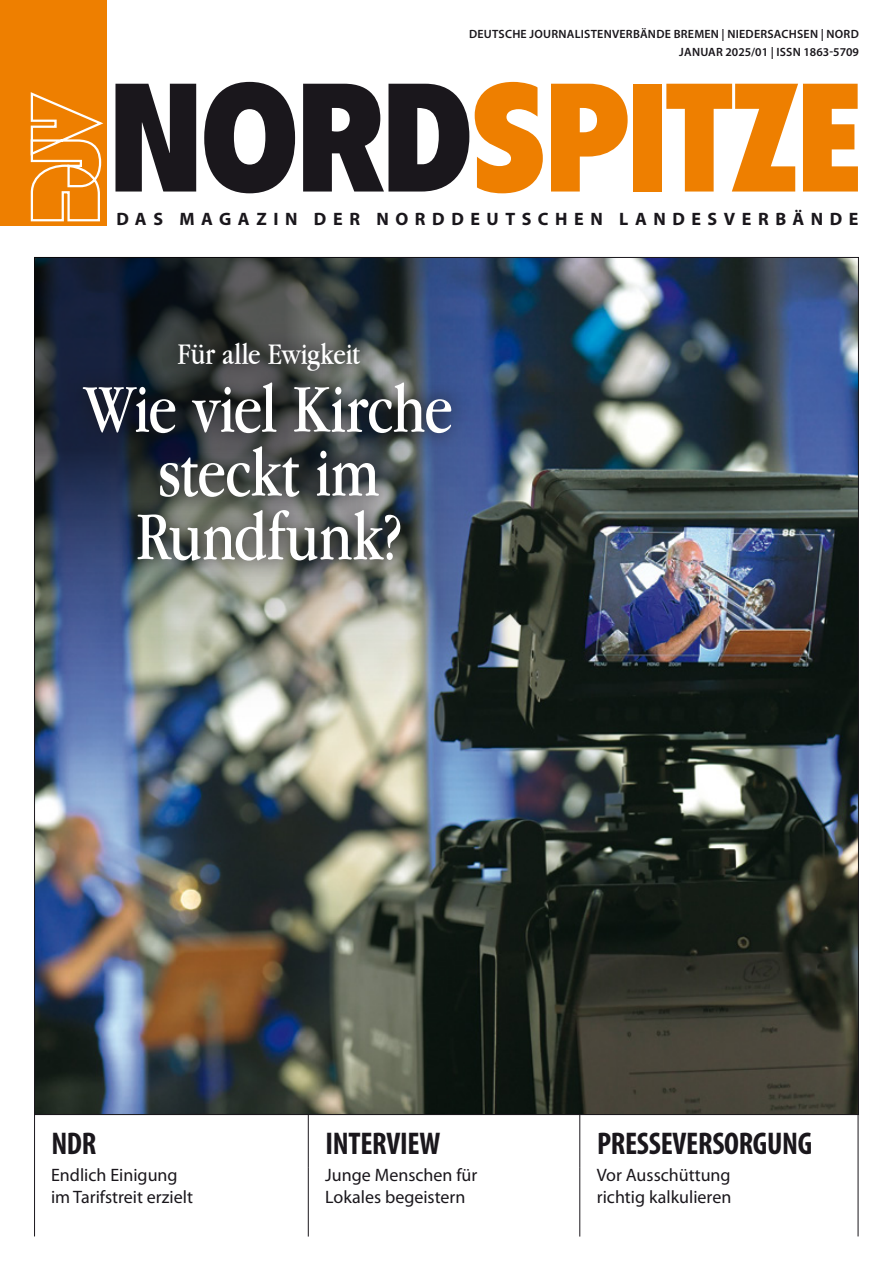
<style>
.page{position:relative;width:893px;height:1263px;background:#fff}
.page>*{position:absolute;margin:0;border:0;box-sizing:border-box;transform-origin:0 0}
.t1{font:70.8px/63.8px "Apple Garamond";letter-spacing:-.01em;color:#fff;text-align:center}
.t2{font:700 condensed 31.5px "Myriad Pro";letter-spacing:-.01em;color:#1a171c}
.t3{font:31.05px "Apple Garamond";letter-spacing:-.01em;color:#fff}
.t4{font:18px "Myriad Pro";color:#1a171c}
.t5{font:700 18px "Myriad Pro";letter-spacing:.365em;color:#1a171c}
.t6{font:600 12px "Myriad Pro";letter-spacing:.02em;color:#1a171c}
.t7{font:600 12px "Myriad Pro";color:#1a171c}
</style>
<div class="page">
<hr style="left:308px;top:1093px;width:1px;height:75px;background:#1a171c">
<hr style="left:579px;top:1093px;width:1px;height:75px;background:#1a171c">
<hr style="left:308px;top:1168px;width:1px;height:68px;background:#1a171c">
<hr style="left:579px;top:1168px;width:1px;height:68px;background:#1a171c">
<img style="left:36px;top:259px;width:821px;height:854px">
<hr style="left:858px;top:1114px;width:1px;height:122px;background:#1a171c">
<hr style="left:34px;top:1114px;width:1px;height:122px;background:#1a171c">
<div style="left:0;top:0;width:106px;height:225px;background:#ee7f00"></div>
<svg style="left:115px;top:84px;width:81px;height:108px"></svg>
<svg style="left:204px;top:82px;width:91px;height:111px"></svg>
<svg style="left:303px;top:84px;width:166px;height:108px"></svg>
<svg style="left:475px;top:82px;width:68px;height:111px"></svg>
<svg style="left:551px;top:84px;width:77px;height:108px"></svg>
<div style="left:633px;top:84px;width:29px;height:108px;background:#ee7f00"></div>
<svg style="left:666px;top:84px;width:192px;height:108px"></svg>
<svg style="left:30px;top:92px;width:74px;height:130px"></svg>
<img style="left:34px;top:257px;width:550px;height:491px">
<svg style="left:67px;top:325px;width:402px;height:254px;background:#404853"></svg>
<p class="t6" style="left:469px;top:27px;width:391px">DEUTSCHE JOURNALISTENVERBÄNDE BREMEN | NIEDERSACHSEN | NORD</p>
<p class="t7" style="left:679px;top:45px;width:181px">JANUAR 2025/01 | ISSN 1863-5709</p>
<p class="t5" style="left:116px;top:207px;width:744px">DAS MAGAZIN DER NORDDEUTSCHEN LANDESVERBÄNDE</p>
<p class="t3" style="left:178px;top:335px;width:184px">Für alle Ewigkeit</p>
<p class="t1" style="left:84px;top:376px;width:370px">Wie viel Kirche steckt im<br>Rundfunk?</p>
<p class="t2" style="left:51px;top:1124px;width:46px">NDR</p>
<p class="t2" style="left:326px;top:1124px;width:116px">INTERVIEW</p>
<p class="t2" style="left:597px;top:1124px;width:217px">PRESSEVERSORGUNG</p>
<p class="t4" style="left:51px;top:1164px;width:128px">Endlich Einigung</p>
<p class="t4" style="left:51px;top:1186px;width:144px">im Tarifstreit erzielt</p>
<p class="t4" style="left:325px;top:1164px;width:154px">Junge Menschen für</p>
<p class="t4" style="left:325px;top:1186px;width:142px">Lokales begeistern</p>
<p class="t4" style="left:597px;top:1164px;width:135px">Vor Ausschüttung</p>
<p class="t4" style="left:597px;top:1186px;width:136px">richtig kalkulieren</p>
</div>
